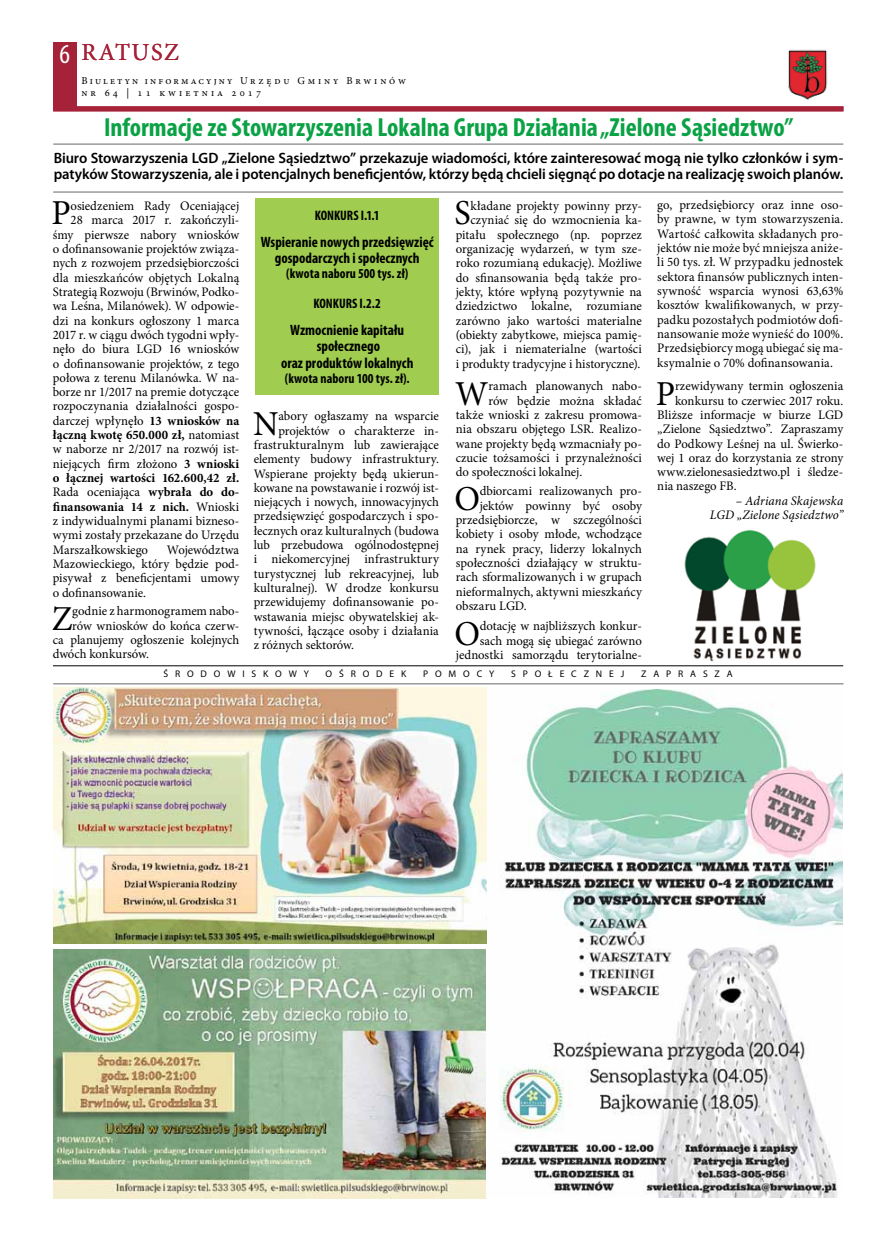
<style>
.page{position:relative;width:886px;height:1241px;background:#fff}
.page>*{position:absolute;margin:0;border:0;box-sizing:border-box;transform-origin:0 0}
.t1{font:35px "Minion Pro";color:#000}
.t2{font:700 condensed 26.25px "Myriad Pro";color:#0aa245}
.t3{font:24.38px "Minion Pro";color:#a52238}
.t4{font:600 15px/16.5px "Myriad Pro";letter-spacing:-.005em;color:#000}
.t5{font:700 condensed 15px/16.5px "Myriad Pro";color:#000;text-align:center}
.t6{font:700 condensed 13.75px "Myriad Pro";letter-spacing:.005em;color:#000}
.t7{font:13px/14.2px "Minion Pro";color:#000;text-align:justify}
.t8{font:700 13px "Minion Pro";letter-spacing:.005em;color:#000}
.t9{font:italic 13px/14.2px "Minion Pro";letter-spacing:.005em;color:#000;text-align:right}
.t10{font:10.5px/12.6px "Minion Pro";letter-spacing:.265em;color:#000}
.t11{font:9.62px "Myriad Pro";letter-spacing:.715em;color:#000}
.s1{font-family:"Myriad Pro";font-stretch:condensed;font-size:27.5px;color:#fff}
.s2{font-weight:700}
.s3{font-weight:400}
</style>
<div class="page">
<img style="left:788px;top:50px;width:39px;height:50px">
<div style="left:53px;top:43px;width:23px;height:65px;background:#a52238"></div>
<div style="left:53px;top:106px;width:790px;height:5px;background:#a52238"></div>
<hr style="left:53px;top:144px;width:790px;height:1px;background:#000">
<hr style="left:53px;top:192px;width:790px;height:1px;background:#000">
<hr style="left:53px;top:683px;width:790px;height:1px;background:#000">
<hr style="left:53px;top:665px;width:790px;height:1px;background:#000">
<img style="left:53px;top:949px;width:433px;height:249px">
<img style="left:486px;top:689px;width:357px;height:507px">
<div style="left:255px;top:198px;width:184px;height:197px;background:#a0cd4f"></div>
<img style="left:53px;top:688px;width:433px;height:255px">
<img style="left:684px;top:530px;width:132px;height:132px">
<h3 class="t3" style="left:59px;top:36px;width:40px"><span class="s1">6</span> ratu</h3>
<h3 class="t3" style="left:151px;top:36px;width:29px">sz</h3>
<p class="t10" style="left:81px;top:74px;width:326px">Biuletyn informacyjny Urzędu Gminy Brwinów nr 64 | 11 kwietnia 2017</p>
<h2 class="t2" style="left:104px;top:111px;width:691px">Informacje ze Stowarzyszenia Lokalna Grupa Działania „Zielone Sąsiedztwo”</h2>
<p class="t4" style="left:54px;top:149px;width:791px">Biuro Stowarzyszenia LGD „Zielone Sąsiedztwo” przekazuje wiadomości, które zainteresować mogą nie tylko członków i sym&shy;patyków Stowarzyszenia, ale i potencjalnych beneficjentów, którzy będą chcieli sięgnąć po dotacje na realizację swoich planów.</p>
<h1 class="t1" style="left:51px;top:190px;width:21px">P</h1>
<p class="t7" style="left:71px;top:199px;width:170px">osiedzeniem Rady Oceniającej</p>
<p class="t7" style="left:657px;top:198px;width:188px">go, przedsiębiorcy oraz inne oso&shy;by prawne, w tym stowarzyszenia.<br>Wartość całkowita składanych pro&shy;jektów nie może być mniejsza aniże&shy;li 50 tys. zł. W przypadku jednostek sektora finansów publicznych inten&shy;sywność wsparcia wynosi 63,63% kosztów kwalifikowanych, w przy&shy;padku pozostałych podmiotów dofi&shy;nansowanie może wynieść do 100%.<br>Przedsiębiorcy mogą ubiegać się ma&shy;ksymalnie o 70% dofinansowania.</p>
<h1 class="t1" style="left:656px;top:370px;width:21px">P</h1>
<p class="t7" style="left:675px;top:379px;width:170px">rzewidywany termin ogłoszenia</p>
<p class="t7" style="left:456px;top:199px;width:188px;text-align:right">kładane projekty powinny przy&shy;czyniać się do wzmocnienia ka&shy;pitału społecznego (np. poprzez organizację wydarzeń, w tym sze&shy;roko rozumianą edukację). Możliwe do sfinansowania będą także pro&shy;jekty, które wpłyną pozytywnie na dziedzictwo lokalne, rozumiane zarówno jako wartości materialne (obiekty zabytkowe, miejsca pamię&shy;ci), jak i niematerialne (wartości i produkty tradycyjne i historyczne).</p>
<h1 class="t1" style="left:455px;top:370px;width:35px">W</h1>
<p class="t7" style="left:488px;top:379px;width:155px">ramach planowanych nabo-</p>
<h1 class="t1" style="left:454px;top:190px;width:15px">S</h1>
<p class="t6" style="left:315px;top:207px;width:66px">KONKURS I.1.1</p>
<p class="t5" style="left:261px;top:233px;width:174px">Wspieranie nowych przedsięwzięć gospodarczych i społecznych</p>
<p class="t6" style="left:286px;top:265px;width:123px">(kwota naboru 500 tys. zł)</p>
<p class="t6" style="left:313px;top:295px;width:69px">KONKURS I.2.2</p>
<p class="t5" style="left:281px;top:321px;width:134px">Wzmocnienie kapitału społecznego<br>oraz produktów lokalnych</p>
<p class="t6" style="left:285px;top:369px;width:126px">(kwota naboru 100 tys. zł).</p>
<p class="t7" style="left:71px;top:213px;width:170px">28 marca 2017 r. zakończyli-</p>
<p class="t7" style="left:53px;top:227px;width:188px">śmy pierwsze nabory wniosków</p>
<p class="t7" style="left:53px;top:242px;width:188px">o dofinansowanie projektów związa-</p>
<p class="t7" style="left:53px;top:256px;width:188px">nych z rozwojem przedsiębiorczości</p>
<p class="t7" style="left:53px;top:270px;width:188px">dla mieszkańców objętych Lokalną</p>
<p class="t7" style="left:53px;top:285px;width:188px">Strategią Rozwoju (Brwinów, Podko-</p>
<p class="t7" style="left:53px;top:299px;width:188px">wa Leśna, Milanówek). W odpowie-</p>
<p class="t7" style="left:53px;top:313px;width:188px">dzi na konkurs ogłoszony 1 marca</p>
<p class="t7" style="left:53px;top:327px;width:188px">2017 r. w ciągu dwóch tygodni wpły-</p>
<p class="t7" style="left:53px;top:342px;width:188px">nęło do biura LGD 16 wniosków</p>
<p class="t7" style="left:53px;top:356px;width:188px">o dofinansowanie projektów, z tego</p>
<p class="t7" style="left:53px;top:370px;width:188px">połowa z terenu Milanówka. W na-</p>
<p class="t7" style="left:53px;top:385px;width:188px">borze nr 1/2017 na premie dotyczące</p>
<p class="t7" style="left:53px;top:399px;width:188px">rozpoczynania działalności gospo-</p>
<p class="t7" style="left:53px;top:413px;width:188px">darczej wpłynęło <span class="s2">13 wniosków na</span></p>
<p class="t8" style="left:53px;top:425px;width:188px">łączną kwotę 650.000 zł, <span class="s3">natomiast</span></p>
<p class="t7" style="left:53px;top:442px;width:188px">w naborze nr 2/2017 na rozwój ist-</p>
<p class="t7" style="left:53px;top:456px;width:188px">niejących firm złożono <span class="s2">3 wnioski</span></p>
<p class="t8" style="left:53px;top:468px;width:188px">o łącznej wartości 162.600,42 zł.</p>
<p class="t7" style="left:53px;top:485px;width:188px">Rada oceniająca <span class="s2">wybrała do do-</span></p>
<p class="t8" style="left:53px;top:497px;width:188px">finansowania 14 z nich. <span class="s3">Wnioski</span></p>
<p class="t7" style="left:53px;top:513px;width:188px">z indywidualnymi planami bizneso-</p>
<p class="t7" style="left:53px;top:528px;width:188px">wymi zostały przekazane do Urzędu</p>
<p class="t7" style="left:53px;top:542px;width:97px">Marszałkowskiego</p>
<p class="t7" style="left:488px;top:393px;width:155px">rów będzie można składać</p>
<p class="t7" style="left:456px;top:407px;width:188px">także wnioski z zakresu promowa-</p>
<p class="t7" style="left:456px;top:422px;width:188px">nia obszaru objętego LSR. Realizo-</p>
<p class="t7" style="left:456px;top:436px;width:188px">wane projekty będą wzmacniały po-</p>
<p class="t7" style="left:456px;top:450px;width:187px">czucie tożsamości i przynależności</p>
<p class="t7" style="left:456px;top:465px;width:128px">do społeczności lokalnej.</p>
<h1 class="t1" style="left:454px;top:475px;width:27px">O</h1>
<p class="t7" style="left:480px;top:484px;width:164px">dbiorcami realizowanych pro-</p>
<p class="t7" style="left:675px;top:393px;width:170px">konkursu to czerwiec 2017 roku.</p>
<p class="t7" style="left:657px;top:407px;width:188px">Bliższe informacje w biurze LGD</p>
<p class="t7" style="left:657px;top:422px;width:188px">„Zielone Sąsiedztwo”. Zapraszamy</p>
<p class="t7" style="left:657px;top:436px;width:188px">do Podkowy Leśnej na ul. Świerko-</p>
<p class="t7" style="left:657px;top:450px;width:188px">wej 1 oraz do korzystania ze strony</p>
<p class="t7" style="left:657px;top:465px;width:188px">www.zielonesasiedztwo.pl i śledze-</p>
<p class="t7" style="left:657px;top:479px;width:81px">nia naszego FB.</p>
<p class="t9" style="left:710px;top:493px;width:135px">– Adriana Skajewska<br>LGD „Zielone Sąsiedztwo”</p>
<h1 class="t1" style="left:253px;top:400px;width:27px">N</h1>
<p class="t7" style="left:278px;top:409px;width:162px">abory ogłaszamy na wsparcie</p>
<p class="t7" style="left:278px;top:423px;width:162px">projektów o charakterze in-</p>
<p class="t7" style="left:254px;top:437px;width:187px">frastrukturalnym lub zawierające</p>
<p class="t7" style="left:254px;top:452px;width:187px">elementy budowy infrastruktury.</p>
<p class="t7" style="left:254px;top:466px;width:187px">Wspierane projekty będą ukierun-</p>
<p class="t7" style="left:254px;top:480px;width:187px">kowane na powstawanie i rozwój ist-</p>
<p class="t7" style="left:254px;top:495px;width:187px">niejących i nowych, innowacyjnych</p>
<p class="t7" style="left:254px;top:509px;width:187px">przedsięwzięć gospodarczych i spo-</p>
<p class="t7" style="left:254px;top:523px;width:187px">łecznych oraz kulturalnych (budowa</p>
<p class="t7" style="left:254px;top:537px;width:187px">lub przebudowa ogólnodostępnej</p>
<p class="t7" style="left:254px;top:552px;width:187px">i niekomercyjnej infrastruktury</p>
<p class="t7" style="left:254px;top:566px;width:187px">turystycznej lub rekreacyjnej, lub</p>
<p class="t7" style="left:254px;top:580px;width:187px">kulturalnej). W drodze konkursu</p>
<p class="t7" style="left:254px;top:595px;width:187px">przewidujemy dofinansowanie po-</p>
<p class="t7" style="left:254px;top:609px;width:187px">wstawania miejsc obywatelskiej ak-</p>
<p class="t7" style="left:254px;top:623px;width:187px">tywności, łączące osoby i działania</p>
<p class="t7" style="left:254px;top:638px;width:102px">z różnych sektorów.</p>
<p class="t7" style="left:480px;top:498px;width:164px">jektów powinny być osoby</p>
<p class="t7" style="left:456px;top:512px;width:188px">przedsiębiorcze, w szczególności</p>
<p class="t7" style="left:456px;top:527px;width:187px">kobiety i osoby młode, wchodzące</p>
<p class="t7" style="left:456px;top:541px;width:188px">na rynek pracy, liderzy lokalnych</p>
<p class="t7" style="left:456px;top:555px;width:188px">społeczności działający w struktu-</p>
<p class="t7" style="left:456px;top:570px;width:188px">rach sformalizowanych i w grupach</p>
<p class="t7" style="left:456px;top:584px;width:188px">nieformalnych, aktywni mieszkańcy</p>
<p class="t7" style="left:456px;top:598px;width:72px">obszaru LGD.</p>
<h1 class="t1" style="left:454px;top:610px;width:27px">O</h1>
<p class="t7" style="left:53px;top:542px;width:188px;text-indent:114px">Województwa Mazowieckiego, który będzie pod&shy;pisywał z beneficjentami umowy o dofinansowanie.</p>
<h1 class="t1" style="left:52px;top:595px;width:21px">Z</h1>
<p class="t7" style="left:72px;top:604px;width:168px">godnie z harmonogramem nabo-</p>
<p class="t7" style="left:72px;top:618px;width:168px">rów wniosków do końca czerw-</p>
<p class="t7" style="left:53px;top:632px;width:188px">ca planujemy ogłoszenie kolejnych</p>
<p class="t7" style="left:53px;top:647px;width:98px">dwóch konkursów.</p>
<p class="t7" style="left:456px;top:619px;width:188px;text-align:right">dotację w najbliższych konkur&shy;sach mogą się ubiegać zarówno jednostki samorządu terytorialne-</p>
<p class="t11" style="left:163px;top:667px;width:147px">ŚRODOWISKOWY</p>
<p class="t11" style="left:326px;top:667px;width:82px">OŚRODEK</p>
<p class="t11" style="left:423px;top:667px;width:73px">POMOCY</p>
<p class="t11" style="left:511px;top:667px;width:115px">SPOŁECZNEJ</p>
<p class="t11" style="left:641px;top:667px;width:93px">ZAPRASZA</p>
</div>
